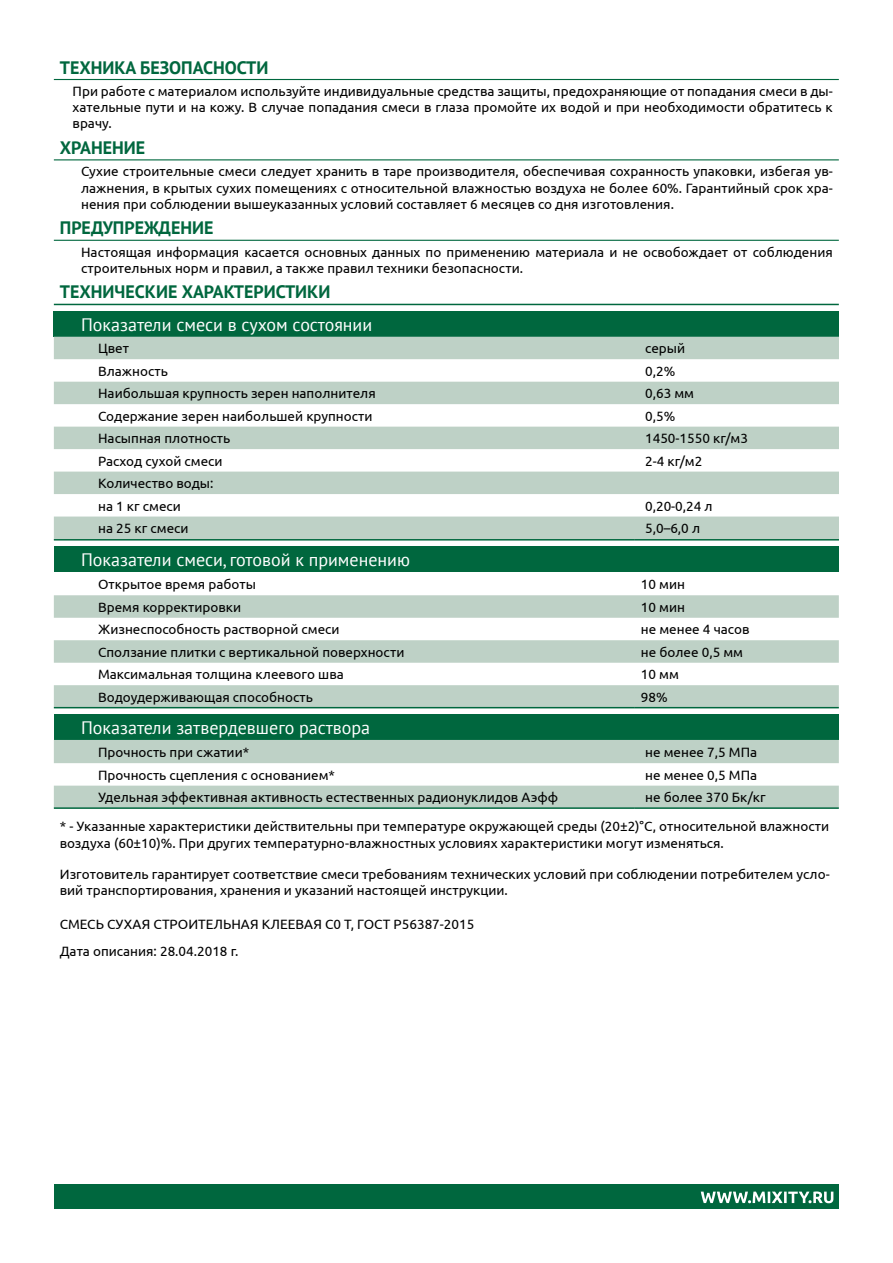
<style>
.page{position:relative;width:893px;height:1263px;background:#fff}
.page>*{position:absolute;margin:0;border:0;box-sizing:border-box;transform-origin:0 0}
.t1{font:18px "PT Sans";color:#fff}
.t2{font:700 18px "PT Sans";color:#00673e}
.t3{font:13.5px/16.2px "Ubuntu";color:#000}
</style>
<div class="page">
<hr style="left:54px;top:159px;width:785px;height:1px;background:#00673e">
<hr style="left:54px;top:240px;width:785px;height:1px;background:#00673e">
<hr style="left:54px;top:79px;width:785px;height:1px;background:#00673e">
<hr style="left:54px;top:304px;width:785px;height:1px;background:#00673e">
<div style="left:54px;top:311px;width:785px;height:26px;background:#00673e"></div>
<svg style="left:54px;top:337px;width:785px;height:202px;fill:#bed1c6"></svg>
<hr style="left:54px;top:539px;width:581px;height:1px;background:#00673e">
<hr style="left:635px;top:539px;width:204px;height:1px;background:#00673e">
<div style="left:54px;top:546px;width:785px;height:26px;background:#00673e"></div>
<svg style="left:54px;top:595px;width:785px;height:112px;fill:#bed1c6"></svg>
<hr style="left:54px;top:707px;width:581px;height:1px;background:#00673e">
<hr style="left:635px;top:707px;width:204px;height:1px;background:#00673e">
<div style="left:54px;top:714px;width:785px;height:26px;background:#00673e"></div>
<svg style="left:54px;top:740px;width:785px;height:67px;fill:#bed1c6"></svg>
<hr style="left:54px;top:807px;width:581px;height:2px;background:#00673e">
<hr style="left:635px;top:807px;width:204px;height:2px;background:#00673e">
<div style="left:54px;top:1184px;width:785px;height:25px;background:#00673e"></div>
<svg style="left:701px;top:1191px;width:132px;height:12px"></svg>
<h1 class="t2" style="left:60px;top:55px;width:210px">ТЕХНИКА БЕЗОПАСНОСТИ</h1>
<p class="t3" style="left:73px;top:83px;width:762px;text-align:justify">При работе с материалом используйте индивидуальные средства защиты, предохраняющие от попадания смеси в ды&shy;хательные пути и на кожу. В случае попадания смеси в глаза промойте их водой и при необходимости обратитесь к врачу.</p>
<h1 class="t2" style="left:60px;top:136px;width:87px">ХРАНЕНИЕ</h1>
<p class="t3" style="left:81px;top:163px;width:753px;text-align:justify">Сухие строительные смеси следует хранить в таре производителя, обеспечивая сохранность упаковки, избегая ув&shy;лажнения, в крытых сухих помещениях с относительной влажностью воздуха не более 60%. Гарантийный срок хра&shy;нения при соблюдении вышеуказанных условий составляет 6 месяцев со дня изготовления.</p>
<h1 class="t2" style="left:60px;top:216px;width:155px">ПРЕДУПРЕЖДЕНИЕ</h1>
<p class="t3" style="left:81px;top:243px;width:753px">Настоящая информация касается основных данных по применению материала и не освобождает от соблюдения строительных норм и правил, а также правил техники безопасности.</p>
<h1 class="t2" style="left:60px;top:280px;width:272px">ТЕХНИЧЕСКИЕ ХАРАКТЕРИСТИКИ</h1>
<h1 class="t1" style="left:81px;top:313px;width:293px">Показатели смеси в сухом состоянии</h1>
<p class="t3" style="left:98px;top:340px;width:32px">Цвет</p>
<p class="t3" style="left:645px;top:340px;width:42px">серый</p>
<p class="t3" style="left:98px;top:362px;width:71px">Влажность</p>
<p class="t3" style="left:645px;top:362px;width:32px">0,2%</p>
<p class="t3" style="left:98px;top:385px;width:279px">Наибольшая крупность зерен наполнителя</p>
<p class="t3" style="left:645px;top:385px;width:51px">0,63 мм</p>
<p class="t3" style="left:98px;top:407px;width:276px">Содержание зерен наибольшей крупности</p>
<p class="t3" style="left:645px;top:407px;width:32px">0,5%</p>
<p class="t3" style="left:98px;top:430px;width:134px">Насыпная плотность</p>
<p class="t3" style="left:645px;top:430px;width:105px">1450-1550 кг/м3</p>
<p class="t3" style="left:98px;top:452px;width:126px">Расход сухой смеси</p>
<p class="t3" style="left:645px;top:452px;width:59px">2-4 кг/м2</p>
<p class="t3" style="left:98px;top:472px;width:117px;line-height:22.5px">Количество воды: на 1 кг смеси</p>
<p class="t3" style="left:645px;top:497px;width:69px">0,20-0,24 л</p>
<p class="t3" style="left:98px;top:520px;width:92px">на 25 кг смеси</p>
<p class="t3" style="left:645px;top:520px;width:56px">5,0–6,0 л</p>
<h1 class="t1" style="left:81px;top:548px;width:330px">Показатели смеси, готовой к применению</h1>
<p class="t3" style="left:98px;top:576px;width:159px">Открытое время работы</p>
<p class="t3" style="left:641px;top:576px;width:46px">10 мин</p>
<p class="t3" style="left:98px;top:598px;width:145px">Время корректировки</p>
<p class="t3" style="left:641px;top:598px;width:46px">10 мин</p>
<p class="t3" style="left:98px;top:621px;width:243px">Жизнеспособность растворной смеси</p>
<p class="t3" style="left:641px;top:621px;width:110px">не менее 4 часов</p>
<p class="t3" style="left:98px;top:643px;width:308px">Сползание плитки с вертикальной поверхности</p>
<p class="t3" style="left:641px;top:643px;width:104px">не более 0,5 мм</p>
<p class="t3" style="left:98px;top:666px;width:247px">Максимальная толщина клеевого шва</p>
<p class="t3" style="left:641px;top:666px;width:40px">10 мм</p>
<p class="t3" style="left:98px;top:688px;width:216px">Водоудерживающая способность</p>
<p class="t3" style="left:641px;top:688px;width:28px">98%</p>
<h1 class="t1" style="left:81px;top:716px;width:290px">Показатели затвердевшего раствора</h1>
<p class="t3" style="left:98px;top:744px;width:153px">Прочность при сжатии*</p>
<p class="t3" style="left:645px;top:744px;width:114px">не менее 7,5 МПа</p>
<p class="t3" style="left:98px;top:766px;width:238px">Прочность сцепления с основанием*</p>
<p class="t3" style="left:645px;top:766px;width:114px">не менее 0,5 МПа</p>
<p class="t3" style="left:98px;top:789px;width:461px">Удельная эффективная активность естественных радионуклидов Аэфф</p>
<p class="t3" style="left:60px;top:782px;width:771px;line-height:29.2px;text-indent:585px">не более 370 Бк/кг<br>* - Указанные характеристики действительны при температуре окружающей среды (20±2)°С, относительной влажности</p>
<p class="t3" style="left:60px;top:834px;width:665px">воздуха (60±10)%. При других температурно-влажностных условиях характеристики могут изменяться.</p>
<p class="t3" style="left:60px;top:866px;width:772px">Изготовитель гарантирует соответствие смеси требованиям технических условий при соблюдении потребителем усло&shy;вий транспортирования, хранения и указаний настоящей инструкции.</p>
<p class="t3" style="left:60px;top:910px;width:416px;line-height:27px">СМЕСЬ СУХАЯ СТРОИТЕЛЬНАЯ КЛЕЕВАЯ С0 T, ГОСТ Р56387-2015<br>Дата описания: 28.04.2018 г.</p>
</div>
